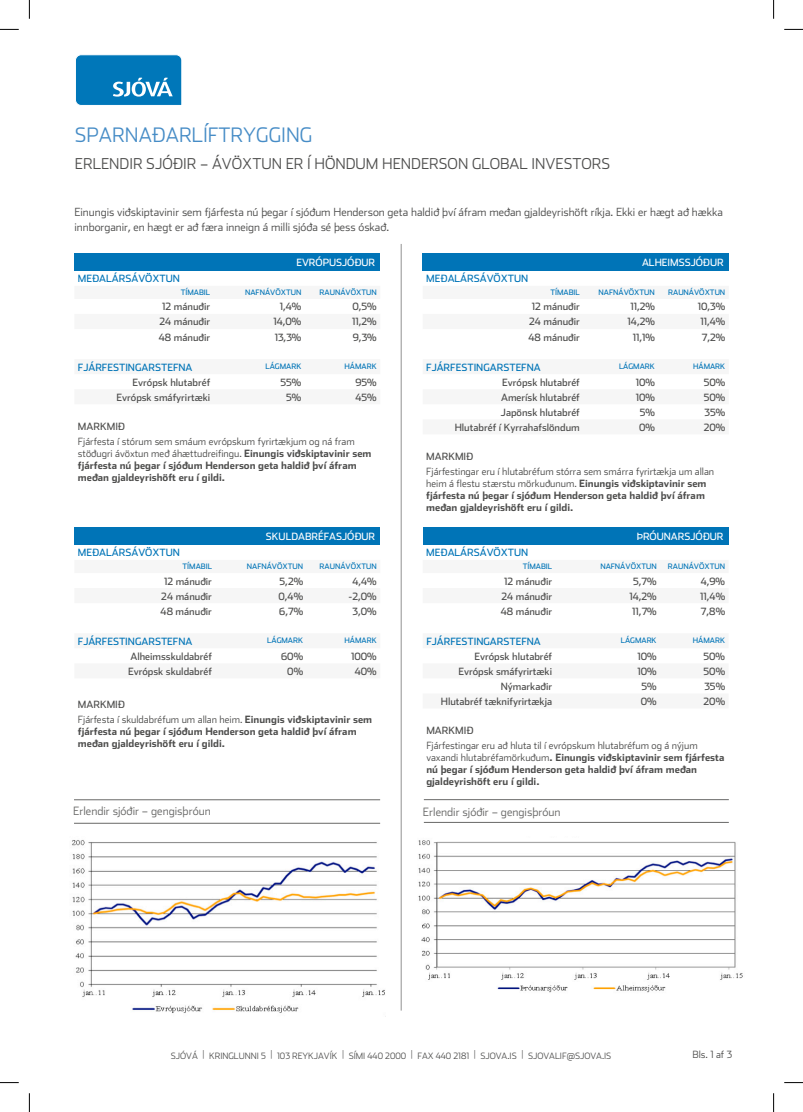
<style>
.page{position:relative;width:803px;height:1112px;background:#fff}
.page>*{position:absolute;margin:0;border:0;box-sizing:border-box;transform-origin:0 0}
.t1{font:300 20px "Stainless";color:#468cc6}
.t2{font:300 15px "Stainless";color:#4d4d4c}
.t3{font:300 11.5px "Stainless";color:#686867}
.t4{font:300 11.25px/15px "Stainless";color:#4d4d4c}
.t5{font:700 10px/12px "Stainless";color:#4d4d4c}
.t6{font:10px "Stainless";color:#4d4d4c}
.t7{font:10px "Stainless";color:#0074b7}
.t8{font:300 10px/15px "Stainless";color:#4d4d4c}
.t9{font:10px "Stainless";color:#fff}
.t10{font:300 8.75px "Stainless";color:#4d4d4c}
.t11{font:7.5px "Stainless";color:#0074b7}
.s1{font-weight:300}
.s2{font-weight:400}
.s3{font-weight:700}
</style>
<div class="page">
<div style="left:74px;top:253px;width:306px;height:18px;background:#0074b7"></div>
<div style="left:74px;top:527px;width:306px;height:17px;background:#0074b7"></div>
<div style="left:423px;top:253px;width:306px;height:18px;background:#0074b7"></div>
<div style="left:423px;top:527px;width:305px;height:17px;background:#0074b7"></div>
<hr style="left:401px;top:244px;width:1px;height:766px;background:#919292">
<svg style="left:75px;top:54px;width:107px;height:52px;background:#238ac2"></svg>
<hr style="left:424px;top:822px;width:305px;height:1px;background:#686867">
<hr style="left:424px;top:799px;width:305px;height:1px;background:#686867">
<hr style="left:74px;top:822px;width:306px;height:1px;background:#686867">
<hr style="left:74px;top:799px;width:306px;height:1px;background:#686867">
<img style="left:418px;top:840px;width:325px;height:153px">
<img style="left:72px;top:840px;width:313px;height:173px">
<svg style="left:0;top:29px;width:19px;height:1px"></svg>
<svg style="left:784px;top:29px;width:19px;height:1px"></svg>
<svg style="left:0;top:1082px;width:19px;height:1px"></svg>
<svg style="left:784px;top:1082px;width:19px;height:1px"></svg>
<svg style="left:29px;top:0;width:1px;height:19px"></svg>
<svg style="left:29px;top:1093px;width:1px;height:18px"></svg>
<svg style="left:773px;top:0;width:1px;height:19px"></svg>
<svg style="left:773px;top:1093px;width:1px;height:18px"></svg>
<h1 class="t1" style="left:75px;top:123px;width:239px">SPARNAÐARLÍFTRYGGING</h1>
<h2 class="t2" style="left:75px;top:155px;width:537px">ERLENDIR SJÓÐIR – ÁVÖXTUN ER Í HÖNDUM HENDERSON GLOBAL INVESTORS</h2>
<p class="t4" style="left:74px;top:204px;width:650px">Einungis viðskiptavinir sem fjárfesta nú þegar í sjóðum Henderson geta haldið því áfram meðan gjaldeyrishöft ríkja. Ekki er hægt að hækka innborganir, en hægt er að færa inneign á milli sjóða sé þess óskað.</p>
<p class="t7" style="left:78px;top:272px;width:103px">MEÐALÁRSÁVÖXTUN</p>
<p class="t9" style="left:296px;top:256px;width:80px">EVRÓPUSJÓÐUR</p>
<p class="t11" style="left:181px;top:288px;width:31px">TÍMABIL</p>
<p class="t11" style="left:245px;top:288px;width:58px">NAFNÁVÖXTUN</p>
<p class="t11" style="left:320px;top:288px;width:59px">RAUNÁVÖXTUN</p>
<p class="t6" style="left:162px;top:301px;width:49px">12 mánuðir</p>
<p class="t6" style="left:280px;top:301px;width:23px">1,4%</p>
<p class="t6" style="left:352px;top:301px;width:26px">0,5%</p>
<p class="t6" style="left:160px;top:316px;width:52px">24 mánuðir</p>
<p class="t6" style="left:273px;top:316px;width:29px">14,0%</p>
<p class="t6" style="left:352px;top:316px;width:26px">11,2%</p>
<p class="t6" style="left:159px;top:331px;width:53px">48 mánuðir</p>
<p class="t6" style="left:275px;top:331px;width:28px">13,3%</p>
<p class="t6" style="left:353px;top:331px;width:25px">9,3%</p>
<p class="t7" style="left:78px;top:361px;width:116px">FJÁRFESTINGARSTEFNA</p>
<p class="t11" style="left:265px;top:361px;width:37px">LÁGMARK</p>
<p class="t11" style="left:344px;top:361px;width:34px">HÁMARK</p>
<p class="t6" style="left:133px;top:376px;width:79px">Evrópsk hlutabréf</p>
<p class="t6" style="left:281px;top:376px;width:22px">55%</p>
<p class="t6" style="left:355px;top:376px;width:23px">95%</p>
<p class="t6" style="left:117px;top:391px;width:95px">Evrópsk smáfyrirtæki</p>
<p class="t6" style="left:286px;top:391px;width:17px">5%</p>
<p class="t6" style="left:355px;top:391px;width:23px">45%</p>
<p class="t6" style="left:78px;top:420px;width:49px">MARKMIÐ</p>
<p class="t5" style="left:78px;top:435px;width:295px"><span class="s1">Fjárfesta í stórum sem smáum evrópskum fyrirtækjum og ná fram stöðugri ávöxtun með áhættudreifingu.</span> Einungis viðskiptavinir sem fjárfesta nú þegar í sjóðum Henderson geta haldið því áfram meðan gjaldeyrishöft eru í gildi.</p>
<p class="t7" style="left:78px;top:546px;width:103px">MEÐALÁRSÁVÖXTUN</p>
<p class="t9" style="left:266px;top:530px;width:111px">SKULDABRÉFASJÓÐUR</p>
<p class="t11" style="left:183px;top:562px;width:31px">TÍMABIL</p>
<p class="t11" style="left:247px;top:562px;width:58px">NAFNÁVÖXTUN</p>
<p class="t11" style="left:320px;top:562px;width:59px">RAUNÁVÖXTUN</p>
<p class="t6" style="left:164px;top:574px;width:49px">12 mánuðir</p>
<p class="t6" style="left:280px;top:574px;width:25px">5,2%</p>
<p class="t6" style="left:352px;top:574px;width:26px">4,4%</p>
<p class="t6" style="left:161px;top:590px;width:52px">24 mánuðir</p>
<p class="t6" style="left:278px;top:590px;width:26px">0,4%</p>
<p class="t6" style="left:348px;top:590px;width:30px">-2,0%</p>
<p class="t6" style="left:161px;top:605px;width:53px">48 mánuðir</p>
<p class="t6" style="left:279px;top:605px;width:25px">6,7%</p>
<p class="t6" style="left:352px;top:605px;width:26px">3,0%</p>
<p class="t7" style="left:78px;top:635px;width:116px">FJÁRFESTINGARSTEFNA</p>
<p class="t11" style="left:267px;top:635px;width:37px">LÁGMARK</p>
<p class="t11" style="left:344px;top:635px;width:34px">HÁMARK</p>
<p class="t6" style="left:130px;top:650px;width:83px">Alheimsskuldabréf</p>
<p class="t6" style="left:281px;top:650px;width:23px">60%</p>
<p class="t6" style="left:351px;top:650px;width:27px">100%</p>
<p class="t6" style="left:128px;top:665px;width:85px">Evrópsk skuldabréf</p>
<p class="t6" style="left:287px;top:665px;width:17px">0%</p>
<p class="t6" style="left:355px;top:665px;width:23px">40%</p>
<p class="t8" style="left:78px;top:696px;width:296px"><span class="s2">MARKMIÐ<br></span>Fjárfesta í skuldabréfum um allan heim. <span class="s3">Einungis viðskiptavinir sem</span></p>
<p class="t5" style="left:78px;top:724px;width:280px">fjárfesta nú þegar í sjóðum Henderson geta haldið því áfram meðan gjaldeyrishöft eru í gildi.</p>
<p class="t7" style="left:426px;top:272px;width:103px">MEÐALÁRSÁVÖXTUN</p>
<p class="t9" style="left:642px;top:256px;width:83px">ALHEIMSSJÓÐUR</p>
<p class="t11" style="left:550px;top:288px;width:31px">TÍMABIL</p>
<p class="t11" style="left:599px;top:288px;width:58px">NAFNÁVÖXTUN</p>
<p class="t11" style="left:668px;top:288px;width:59px">RAUNÁVÖXTUN</p>
<p class="t6" style="left:532px;top:301px;width:49px">12 mánuðir</p>
<p class="t6" style="left:630px;top:301px;width:26px">11,2%</p>
<p class="t6" style="left:698px;top:301px;width:29px">10,3%</p>
<p class="t6" style="left:529px;top:316px;width:52px">24 mánuðir</p>
<p class="t6" style="left:628px;top:316px;width:29px">14,2%</p>
<p class="t6" style="left:700px;top:316px;width:26px">11,4%</p>
<p class="t6" style="left:528px;top:331px;width:53px">48 mánuðir</p>
<p class="t6" style="left:633px;top:331px;width:24px">11,1%</p>
<p class="t6" style="left:702px;top:331px;width:25px">7,2%</p>
<p class="t7" style="left:426px;top:361px;width:116px">FJÁRFESTINGARSTEFNA</p>
<p class="t11" style="left:619px;top:361px;width:37px">LÁGMARK</p>
<p class="t11" style="left:693px;top:361px;width:34px">HÁMARK</p>
<p class="t6" style="left:502px;top:376px;width:79px">Evrópsk hlutabréf</p>
<p class="t6" style="left:636px;top:376px;width:21px">10%</p>
<p class="t6" style="left:704px;top:376px;width:23px">50%</p>
<p class="t6" style="left:501px;top:391px;width:80px">Amerísk hlutabréf</p>
<p class="t6" style="left:636px;top:391px;width:21px">10%</p>
<p class="t6" style="left:704px;top:391px;width:23px">50%</p>
<p class="t6" style="left:501px;top:406px;width:80px">Japönsk hlutabréf</p>
<p class="t6" style="left:640px;top:406px;width:17px">5%</p>
<p class="t6" style="left:704px;top:406px;width:22px">35%</p>
<p class="t6" style="left:455px;top:421px;width:127px">Hlutabréf í Kyrrahafslöndum</p>
<p class="t6" style="left:639px;top:421px;width:17px">0%</p>
<p class="t6" style="left:704px;top:421px;width:23px">20%</p>
<p class="t6" style="left:426px;top:450px;width:49px">MARKMIÐ</p>
<p class="t5" style="left:426px;top:465px;width:289px"><span class="s1">Fjárfestingar eru í hlutabréfum stórra sem smárra fyrirtækja um allan heim á flestu stærstu mörkuðunum.</span> Einungis viðskiptavinir sem fjárfesta nú þegar í sjóðum Henderson geta haldið því áfram meðan gjaldeyrishöft eru í gildi.</p>
<p class="t9" style="left:637px;top:530px;width:88px">ÞRÓUNARSJÓÐUR</p>
<p class="t7" style="left:426px;top:546px;width:103px">MEÐALÁRSÁVÖXTUN</p>
<p class="t11" style="left:523px;top:562px;width:31px">TÍMABIL</p>
<p class="t11" style="left:600px;top:562px;width:58px">NAFNÁVÖXTUN</p>
<p class="t11" style="left:668px;top:562px;width:59px">RAUNÁVÖXTUN</p>
<p class="t6" style="left:504px;top:574px;width:49px">12 mánuðir</p>
<p class="t6" style="left:633px;top:574px;width:25px">5,7%</p>
<p class="t6" style="left:701px;top:574px;width:26px">4,9%</p>
<p class="t6" style="left:501px;top:590px;width:52px">24 mánuðir</p>
<p class="t6" style="left:629px;top:590px;width:29px">14,2%</p>
<p class="t6" style="left:700px;top:590px;width:26px">11,4%</p>
<p class="t6" style="left:501px;top:605px;width:53px">48 mánuðir</p>
<p class="t6" style="left:632px;top:605px;width:26px">11,7%</p>
<p class="t6" style="left:701px;top:605px;width:26px">7,8%</p>
<p class="t7" style="left:426px;top:635px;width:116px">FJÁRFESTINGARSTEFNA</p>
<p class="t11" style="left:621px;top:635px;width:37px">LÁGMARK</p>
<p class="t11" style="left:693px;top:635px;width:34px">HÁMARK</p>
<p class="t6" style="left:474px;top:650px;width:79px">Evrópsk hlutabréf</p>
<p class="t6" style="left:637px;top:650px;width:21px">10%</p>
<p class="t6" style="left:703px;top:650px;width:23px">50%</p>
<p class="t6" style="left:458px;top:665px;width:95px">Evrópsk smáfyrirtæki</p>
<p class="t6" style="left:637px;top:665px;width:21px">10%</p>
<p class="t6" style="left:703px;top:665px;width:23px">50%</p>
<p class="t6" style="left:501px;top:680px;width:53px">Nýmarkaðir</p>
<p class="t6" style="left:641px;top:680px;width:17px">5%</p>
<p class="t6" style="left:704px;top:680px;width:22px">35%</p>
<p class="t6" style="left:441px;top:695px;width:113px">Hlutabréf tæknifyrirtækja</p>
<p class="t6" style="left:641px;top:695px;width:17px">0%</p>
<p class="t6" style="left:703px;top:695px;width:23px">20%</p>
<p class="t6" style="left:426px;top:724px;width:49px">MARKMIÐ</p>
<p class="t5" style="left:426px;top:739px;width:299px"><span class="s1">Fjárfestingar eru að hluta til í evrópskum hlutabréfum og á nýjum vaxandi hlutabréfamörkuðum</span>. Einungis viðskiptavinir sem fjárfesta nú þegar í sjóðum Henderson geta haldið því áfram meðan gjaldeyrishöft eru í gildi.</p>
<p class="t3" style="left:73px;top:804px;width:139px">Erlendir sjóðir – gengisþróun</p>
<p class="t3" style="left:423px;top:804px;width:139px">Erlendir sjóðir – gengisþróun</p>
<p class="t10" style="left:171px;top:1050px;width:442px">SJÓVÁ | KRINGLUNNI 5 | 103 REYKJAVÍK | SÍMI 440 2000 | FAX 440 2181 | SJOVA.IS | SJOVALIF@SJOVA.IS</p>
<p class="t8" style="left:692px;top:1046px;width:41px">Bls. 1 af 3</p>
</div>
